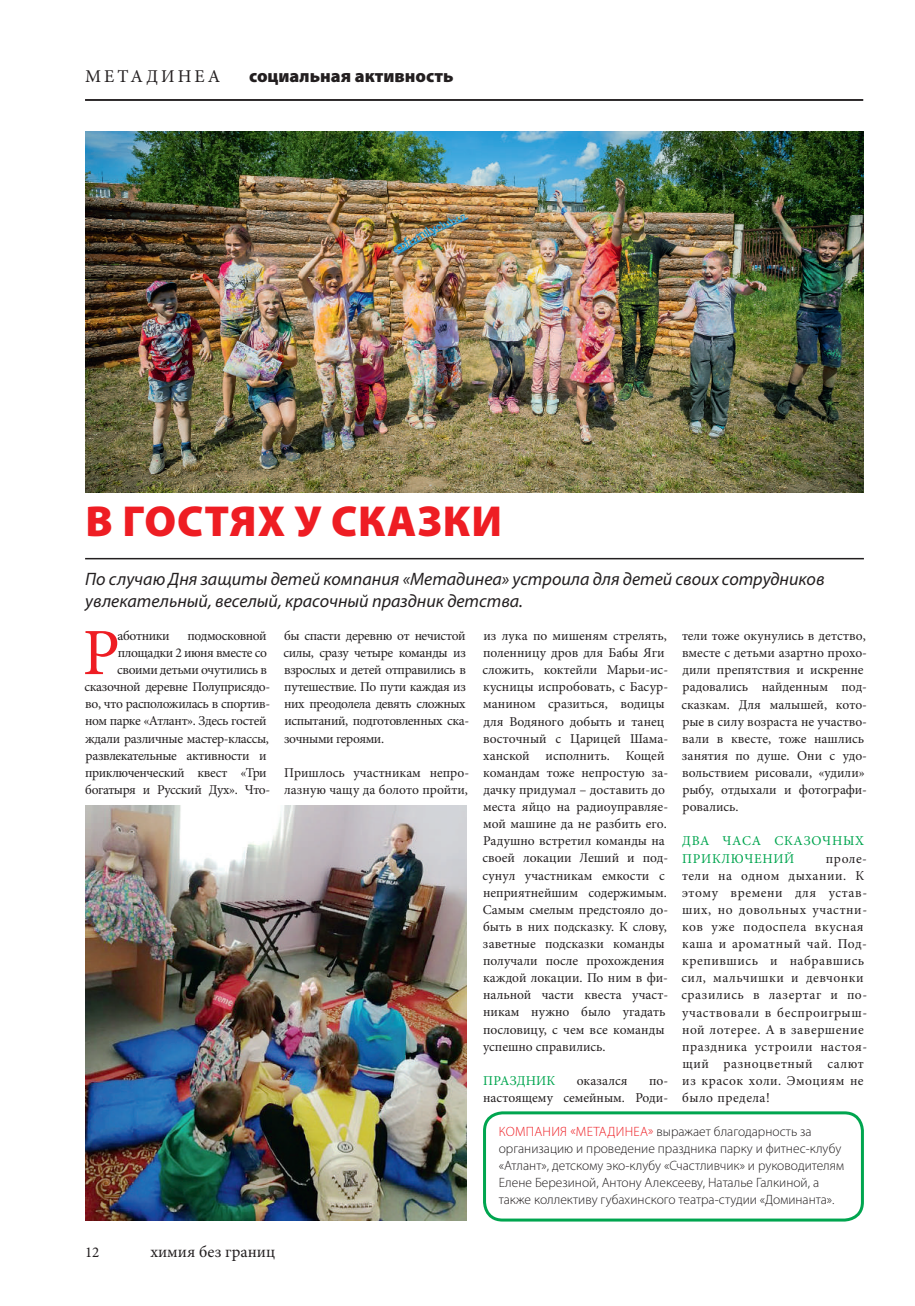
<style>
.page{position:relative;width:915px;height:1306px;background:#fff}
.page>*{position:absolute;margin:0;border:0;box-sizing:border-box;transform-origin:0 0}
.t1{font:66.15px "Minion Pro";color:#ee1d23}
.t2{font:900 43.5px "Myriad Pro";color:#ee1d23}
.t3{font:italic 18px/21.6px "Myriad Pro";color:#231f20}
.t4{font:900 18px "Myriad Pro";color:#231f20}
.t5{font:18px "Minion Pro";letter-spacing:.17em;color:#231f20}
.t6{font:16.5px "Minion Pro";color:#231f20}
.t7{font:15px "Minion Pro";color:#231f20}
.t8{font:13.5px/17.1px "Minion Pro";color:#231f20}
.t9{font:13.5px/17.1px "Minion Pro";letter-spacing:-.03em;color:#231f20;text-align:right}
.t10{font:13.5px/17.1px "Minion Pro";letter-spacing:.04em;color:#231f20}
.t11{font:300 13.5px/17.1px "Myriad Pro";color:#231f20}
.t12{font:13.5px "Minion Pro";color:#00a54f}
.t13{font:300 13.5px "Myriad Pro";color:#ee1d23}
.s1{color:#ee1d23}
</style>
<div class="page">
<hr style="left:85px;top:99px;width:777px;height:2px;background:#231f20">
<img style="left:85px;top:132px;width:778px;height:360px">
<hr style="left:85px;top:558px;width:778px;height:1px;background:#231f20">
<img style="left:85px;top:805px;width:381px;height:415px">
<div style="left:483px;top:1111px;width:380px;height:110px;border:3px solid #00a54f;border-radius:18px"></div>
<h3 class="t5" style="left:85px;top:64px;width:136px">МЕТАДИНЕА</h3>
<h3 class="t4" style="left:249px;top:63px;width:206px">социальная активность</h3>
<h2 class="t2" style="left:85px;top:492px;width:65px">В гостях</h2>
<h2 class="t2" style="left:294px;top:492px;width:66px">у сказки</h2>
<h3 class="t3" style="left:85px;top:568px;width:740px">По случаю Дня защиты детей компания «Метадинеа» устроила для детей своих сотрудников увлекательный, веселый, красочный праздник детства.</h3>
<h1 class="t1" style="left:82px;top:608px;width:39px">Р</h1>
<p class="t9" style="left:117px;top:627px;width:54px">аботники</p>
<p class="t9" style="left:84px;top:627px;width:187px">подмосковной<br>площадки 2 июня вместе со своими детьми очутились в сказочной деревне Полуприсядо&shy;во, что расположилась в спортив&shy;ном парке «Атлант». Здесь гостей ждали различные мастер-классы, развлекательные активности и приключенческий квест «Три богатыря и Русский Дух». Что-</p>
<p class="t9" style="left:283px;top:627px;width:187px;text-align:left">бы спасти деревню от нечистой силы, сразу четыре команды из взрослых и детей отправились в путешествие. По пути каждая из них преодолела девять сложных испытаний, подготовленных ска&shy;зочными героями.</p>
<p class="t8" style="left:284px;top:764px;width:186px">Пришлось участникам непро&shy;лазную чащу да болото пройти,</p>
<p class="t8" style="left:482px;top:627px;width:187px">из лука по мишеням стрелять, поленницу дров для Бабы Яги сложить, коктейли Марьи-ис&shy;кусницы испробовать, с Басур&shy;манином сразиться, водицы для Водяного добыть и танец восточный с Царицей Шама&shy;ханской исполнить. Кощей командам тоже непростую за&shy;дачку придумал – доставить до места яйцо на радиоуправляе&shy;мой машине да не разбить его.<br>Радушно встретил команды на своей локации Леший и под&shy;сунул участникам емкости с неприятнейшим содержимым.<br>Самым смелым предстояло до&shy;быть в них подсказку. К слову, заветные подсказки команды получали после прохождения каждой локации. По ним в фи&shy;нальной части квеста участ&shy;никам нужно было угадать пословицу, с чем все команды успешно справились.</p>
<p class="t12" style="left:483px;top:1071px;width:20px">Праздник</p>
<p class="t8" style="left:576px;top:1072px;width:52px">оказался</p>
<p class="t8" style="left:483px;top:1072px;width:186px;text-align:right">по-<br>настоящему семейным. Роди-</p>
<p class="t8" style="left:681px;top:627px;width:187px">тели тоже окунулись в детство, вместе с детьми азартно прохо&shy;дили препятствия и искренне радовались найденным под&shy;сказкам. Для малышей, кото&shy;рые в силу возраста не участво&shy;вали в квесте, тоже нашлись занятия по душе. Они с удо&shy;вольствием рисовали, «удили» рыбу, отдыхали и фотографи&shy;ровались.</p>
<p class="t12" style="left:682px;top:832px;width:19px">Два</p>
<p class="t12" style="left:722px;top:832px;width:11px">часа</p>
<p class="t12" style="left:774px;top:832px;width:11px">сказочных</p>
<p class="t12" style="left:682px;top:849px;width:12px">приключени</p>
<p class="t12" style="left:784px;top:849px;width:12px">й</p>
<p class="t10" style="left:681px;top:849px;width:187px;text-indent:144px">проле&shy;тели на одном дыхании. К этому времени для устав&shy;ших, но довольных участни&shy;ков уже подоспела вкусная каша и ароматный чай. Под&shy;крепившись и набравшись сил, мальчишки и девчонки сразились в лазертаг и по&shy;участвовали в беспроигрыш&shy;ной лотерее. А в завершение праздника устроили настоя&shy;щий разноцветный салют из красок холи. Эмоциям не было предела!</p>
<p class="t11" style="left:498px;top:1122px;width:346px;text-indent:149px"><span class="s1">»</span> выражает благодарность за организацию и проведение праздника парку и фитнес-клубу «Атлант», детскому эко-клубу «Счастливчик» и руководителям Елене Березиной, Антону Алексееву, Наталье Галкиной, а также коллективу губахинского театра-студии «Доминанта».</p>
<p class="t13" style="left:498px;top:1123px;width:17px">Компания</p>
<p class="t13" style="left:570px;top:1123px;width:25px">«Метадинеа</p>
<p class="t7" style="left:85px;top:1242px;width:16px">12</p>
<p class="t6" style="left:150px;top:1240px;width:126px">химия без границ</p>
</div>
